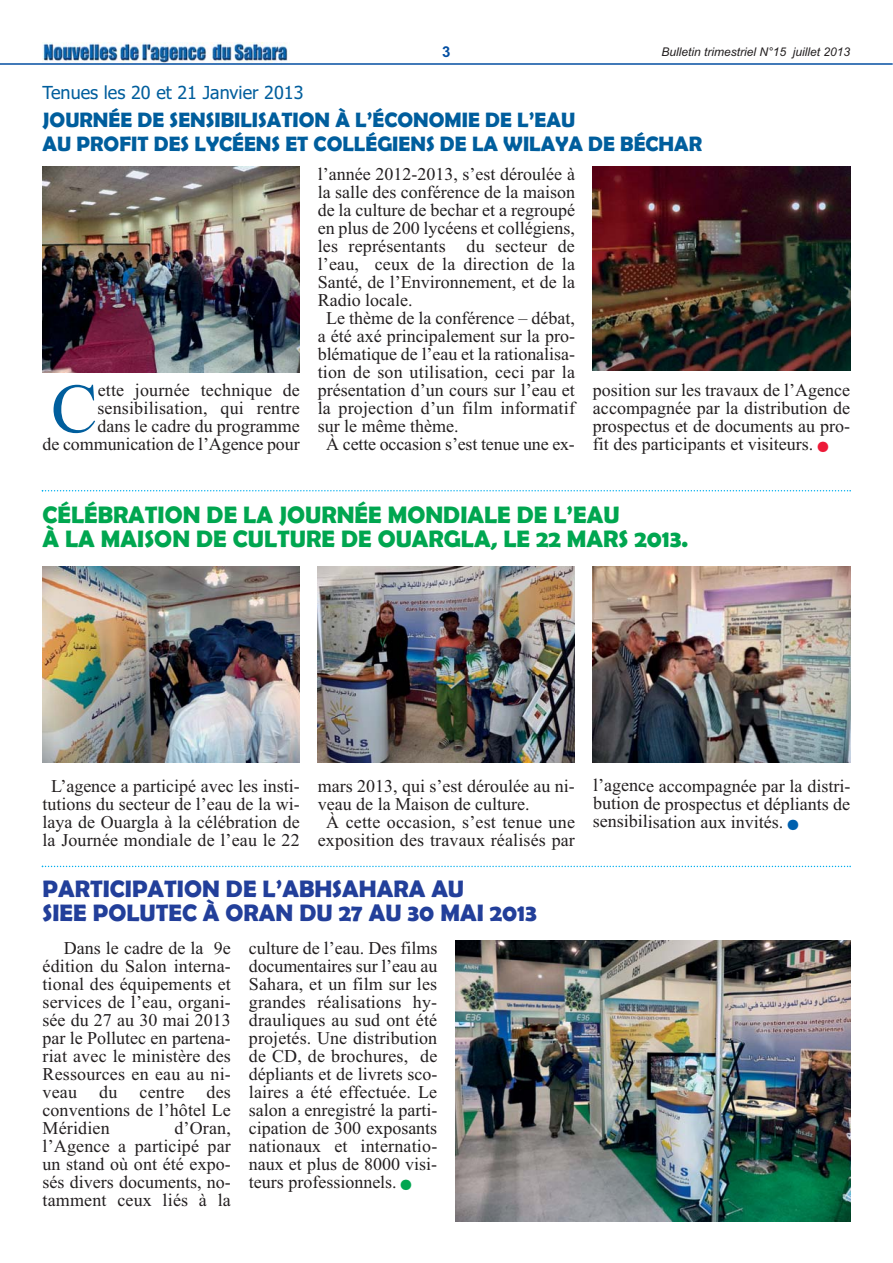
<style>
.page{position:relative;width:893px;height:1263px;background:#fff}
.page>*{position:absolute;margin:0;border:0;box-sizing:border-box;transform-origin:0 0}
.t1{font:69.9px "Times New Roman";color:#005e9d}
.t2{font:700 24px/24px "Berlin Sans FB Demi";color:#00a650}
.t3{font:700 24px/24px "Berlin Sans FB Demi";color:#223f9a}
.t4{font:700 21px/24px "Berlin Sans FB Demi";color:#005e9d}
.t5{font:18px/18px "Times New Roman";color:#231f20;text-align:justify}
.t6{font:18px "Tahoma";color:#005e9d}
.t7{font:700 15px "Arial";color:#034ea2}
.t8{font:italic 12px "Arial";color:#231f20}
</style>
<div class="page">
<img style="left:43px;top:43px;width:245px;height:20px">
<hr style="left:0;top:63px;width:893px;height:2px;background:#034ea2">
<img style="left:43px;top:167px;width:257px;height:205px">
<img style="left:593px;top:166px;width:257px;height:204px">
<img style="left:318px;top:567px;width:257px;height:195px">
<img style="left:593px;top:567px;width:257px;height:195px">
<svg style="left:42px;top:490px;width:809px;height:1px"></svg>
<img style="left:43px;top:567px;width:257px;height:195px">
<svg style="left:42px;top:866px;width:809px;height:1px"></svg>
<img style="left:455px;top:941px;width:395px;height:280px">
<p class="t6" style="left:43px;top:82px;width:263px">Tenues les 20 et 21 Janvier 2013</p>
<p class="t7" style="left:442px;top:43px;width:10px">3</p>
<p class="t8" style="left:661px;top:45px;width:190px">Bulletin trimestriel N°15 juillet 2013</p>
<p class="t4" style="left:43px;top:107px;width:661px">JOURNÉE DE SENSIBILISATION À L’ÉCONOMIE DE L’EAU<br>AU PROFIT DES LYCÉENS ET COLLÉGIENS DE LA WILAYA DE BÉCHAR</p>
<p class="t5" style="left:43px;top:383px;width:259px;text-align:right">ette journée technique de sensibilisation, qui rentre<br>dans le cadre du programme<br>de communication de l’Agence pour</p>
<h1 class="t1" style="left:51px;top:384px;width:48px">C</h1>
<p class="t5" style="left:318px;top:167px;width:259px">l’année 2012-2013, s’est déroulée à</p>
<p class="t5" style="left:318px;top:185px;width:259px">la salle des conférence de la maison</p>
<p class="t5" style="left:318px;top:203px;width:259px">de la culture de bechar et a regroupé</p>
<p class="t5" style="left:318px;top:221px;width:259px">en plus de 200 lycéens et collégiens,</p>
<p class="t5" style="left:318px;top:239px;width:259px">les représentants du secteur de</p>
<p class="t5" style="left:318px;top:257px;width:259px">l’eau, ceux de la direction de la</p>
<p class="t5" style="left:318px;top:275px;width:259px">Santé, de l’Environnement, et de la</p>
<p class="t5" style="left:318px;top:293px;width:96px">Radio locale.</p>
<p class="t5" style="left:326px;top:311px;width:250px">Le thème de la conférence – débat,</p>
<p class="t5" style="left:318px;top:329px;width:259px">a été axé principalement sur la pro-</p>
<p class="t5" style="left:318px;top:347px;width:259px">blématique de l’eau et la rationalisa-</p>
<p class="t5" style="left:318px;top:365px;width:259px">tion de son utilisation, ceci par la</p>
<p class="t5" style="left:318px;top:383px;width:259px">présentation d’un cours sur l’eau et</p>
<p class="t5" style="left:318px;top:401px;width:259px">la projection d’un film informatif</p>
<p class="t5" style="left:318px;top:419px;width:142px">sur le même thème.</p>
<p class="t5" style="left:326px;top:437px;width:250px">À cette occasion s’est tenue une ex-</p>
<p class="t5" style="left:593px;top:383px;width:259px">position sur les travaux de l’Agence accompagnée par la distribution de prospectus et de documents au pro&shy;fit des participants et visiteurs.</p>
<h2 class="t2" style="left:43px;top:503px;width:647px">CÉLÉBRATION DE LA JOURNÉE MONDIALE DE L’EAU<br>À LA MAISON DE CULTURE DE OUARGLA, LE 22 MARS 2013.</h2>
<p class="t5" style="left:43px;top:779px;width:259px;text-align:center">L’agence a participé avec les insti&shy;tutions du secteur de l’eau de la wi&shy;laya de Ouargla à la célébration de la Journée mondiale de l’eau le 22</p>
<h2 class="t3" style="left:43px;top:877px;width:496px">PARTICIPATION DE L’ABHSAHARA AU<br>SIEE POLUTEC À ORAN DU 27 AU 30 MAI 2013</h2>
<p class="t5" style="left:42px;top:941px;width:190px;text-indent:21px">Dans le cadre de la 9e édition du Salon interna&shy;tional des équipements et services de l’eau, organi&shy;sée du 27 au 30 mai 2013 par le Pollutec en partena&shy;riat avec le ministère des Ressources en eau au ni&shy;veau du centre des conventions de l’hôtel Le Méridien</p>
<p class="t5" style="left:318px;top:779px;width:259px">mars 2013, qui s’est déroulée au ni-</p>
<p class="t5" style="left:318px;top:797px;width:213px">veau de la Maison de culture.</p>
<p class="t5" style="left:326px;top:815px;width:250px">À cette occasion, s’est tenue une</p>
<p class="t5" style="left:318px;top:833px;width:259px">exposition des travaux réalisés par</p>
<p class="t5" style="left:249px;top:941px;width:190px">culture de l’eau. Des films documentaires sur l’eau au Sahara, et un film sur les grandes réalisations hy&shy;drauliques au sud ont été projetés. Une distribution de CD, de brochures, de dépliants et de livrets sco&shy;laires a été effectuée. Le salon a enregistré la parti&shy;cipation de 300 exposants nationaux et internatio&shy;naux et plus de 8000 visi&shy;teurs professionnels.</p>
<p class="t5" style="left:42px;top:1120px;width:190px;text-indent:132px">d’Oran, l’Agence a participé par un stand où ont été expo&shy;sés divers documents, no&shy;tamment ceux liés à la</p>
<p class="t5" style="left:593px;top:779px;width:259px">l’agence accompagnée par la distri&shy;bution de prospectus et dépliants de sensibilisation aux invités.</p>
</div>
